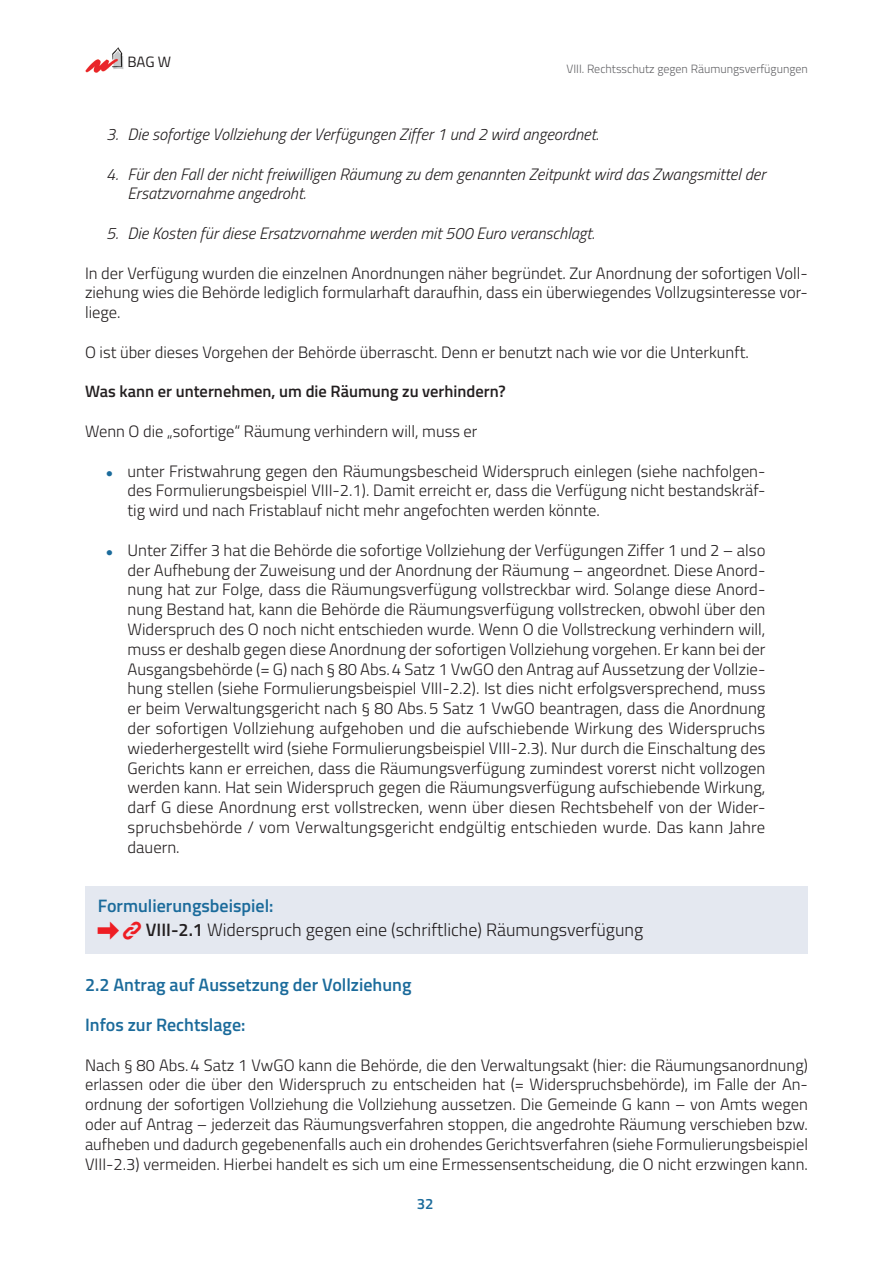
<style>
.page{position:relative;width:893px;height:1263px;background:#fff}
.page>*{position:absolute;margin:0;border:0;box-sizing:border-box;transform-origin:0 0}
.t1{font:300 18px/23.7px "Titillium";color:#231f20}
.t2{font:600 18px/39.6px "Titillium";color:#1b6b9b}
.t3{font:300 16.5px/19.8px "Titillium";color:#231f20;text-align:justify}
.t4{font:italic 300 16.5px/19.8px "Titillium";color:#231f20}
.t5{font:600 16.5px "Titillium";color:#231f20}
.t6{font:15px "Titillium";color:#231f20}
.t7{font:600 15px "Titillium";color:#1b6b9b}
.t8{font:300 12px "Titillium";color:#636366}
.s1{color:#1b6b9b}
.s2{font-weight:600;color:#1b6b9b}
.s3{font-weight:600}
</style>
<div class="page">
<img style="left:85px;top:47px;width:39px;height:25px">
<div style="left:85px;top:886px;width:723px;height:43px;background:#e4e8f0"></div>
<div style="left:85px;top:909px;width:723px;height:44px;background:#e4e8f0"></div>
<p class="t6" style="left:128px;top:51px;width:45px">BAG W</p>
<p class="t8" style="left:566px;top:60px;width:243px">VIII. Rechtsschutz gegen Räumungsverfügungen</p>
<p class="t4" style="left:106px;top:123px;width:494px">3. Die sofortige Vollziehung der Verfügungen Ziffer 1 und 2 wird angeordnet.</p>
<p class="t4" style="left:128px;top:163px;width:639px;text-indent:-21px">4. Für den Fall der nicht freiwilligen Räumung zu dem genannten Zeitpunkt wird das Zwangsmittel der<br>Ersatzvornahme angedroht.</p>
<p class="t4" style="left:106px;top:222px;width:490px">5. Die Kosten für diese Ersatzvornahme werden mit 500 Euro veranschlagt.</p>
<p class="t3" style="left:85px;top:262px;width:724px">In der Verfügung wurden die einzelnen Anordnungen näher begründet. Zur Anordnung der sofortigen Voll&shy;ziehung wies die Behörde lediglich formularhaft daraufhin, dass ein überwiegendes Vollzugsinteresse vor&shy;liege.</p>
<p class="t3" style="left:85px;top:341px;width:665px">O ist über dieses Vorgehen der Behörde überrascht. Denn er benutzt nach wie vor die Unterkunft.</p>
<p class="t5" style="left:85px;top:379px;width:422px">Was kann er unternehmen, um die Räumung zu verhindern?</p>
<p class="t3" style="left:85px;top:420px;width:394px">Wenn O die „sofortige“ Räumung verhindern will, muss er</p>
<p class="t3" style="left:128px;top:460px;width:639px;text-indent:-21px"><span class="s1">●</span> unter Fristwahrung gegen den Räumungsbescheid Widerspruch einlegen (siehe nachfolgen&shy;des Formulierungsbeispiel VIII-2.1). Damit erreicht er, dass die Verfügung nicht bestandskräf&shy;tig wird und nach Fristablauf nicht mehr angefochten werden könnte.</p>
<p class="t3" style="left:128px;top:539px;width:639px;text-indent:-21px"><span class="s1">●</span> Unter Ziffer 3 hat die Behörde die sofortige Vollziehung der Verfügungen Ziffer 1 und 2 – also der Aufhebung der Zuweisung und der Anordnung der Räumung – angeordnet. Diese Anord&shy;nung hat zur Folge, dass die Räumungsverfügung vollstreckbar wird. Solange diese Anord&shy;nung Bestand hat, kann die Behörde die Räumungsverfügung vollstrecken, obwohl über den Widerspruch des O noch nicht entschieden wurde. Wenn O die Vollstreckung verhindern will, muss er deshalb gegen diese Anordnung der sofortigen Vollziehung vorgehen. Er kann bei der Ausgangsbehörde (= G) nach § 80 Abs.4 Satz 1 VwGO den Antrag auf Aussetzung der Vollzie&shy;hung stellen (siehe Formulierungsbeispiel VIII-2.2). Ist dies nicht erfolgsversprechend, muss er beim Verwaltungsgericht nach § 80 Abs.5 Satz 1 VwGO beantragen, dass die Anordnung der sofortigen Vollziehung aufgehoben und die aufschiebende Wirkung des Widerspruchs wiederhergestellt wird (siehe Formulierungsbeispiel VIII-2.3). Nur durch die Einschaltung des Gerichts kann er erreichen, dass die Räumungsverfügung zumindest vorerst nicht vollzogen werden kann. Hat sein Widerspruch gegen die Räumungsverfügung aufschiebende Wirkung, darf G diese Anordnung erst vollstrecken, wenn über diesen Rechtsbehelf von der Wider&shy;spruchsbehörde / vom Verwaltungsgericht endgültig entschieden wurde. Das kann Jahre dauern.</p>
<p class="t1" style="left:146px;top:893px;width:499px;text-indent:-48px"><span class="s2">Formulierungsbeispiel:<br></span><span class="s3">VIII-2.1</span> Widerspruch gegen eine (schriftliche) Räumungsverfügung</p>
<p class="t2" style="left:85px;top:964px;width:328px">2.2 Antrag auf Aussetzung der Vollziehung<br>Infos zur Rechtslage:</p>
<p class="t3" style="left:85px;top:1054px;width:724px">Nach § 80 Abs.4 Satz 1 VwGO kann die Behörde, die den Verwaltungsakt (hier: die Räumungsanordnung) erlassen oder die über den Widerspruch zu entscheiden hat (= Widerspruchsbehörde), im Falle der An&shy;ordnung der sofortigen Vollziehung die Vollziehung aussetzen. Die Gemeinde G kann – von Amts wegen oder auf Antrag – jederzeit das Räumungsverfahren stoppen, die angedrohte Räumung verschieben bzw. aufheben und dadurch gegebenenfalls auch ein drohendes Gerichtsverfahren (siehe Formulierungsbeispiel VIII-2.3) vermeiden. Hierbei handelt es sich um eine Ermessensentscheidung, die O nicht erzwingen kann.</p>
<p class="t7" style="left:417px;top:1193px;width:18px">32</p>
</div>
